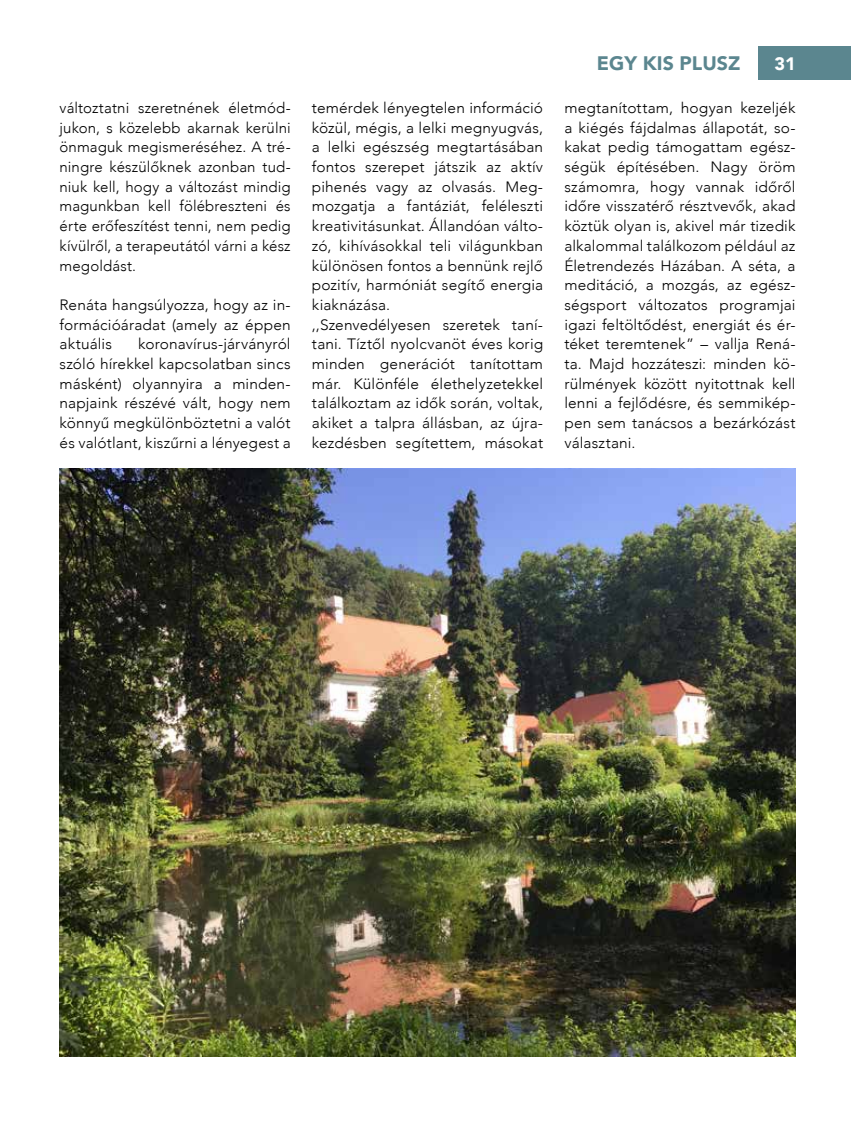
<style>
.page{position:relative;width:851px;height:1127px;background:#fff}
.page>*{position:absolute;margin:0;border:0;box-sizing:border-box;transform-origin:0 0}
.t1{font:900 19.5px "Avenir";color:#5b868f}
.t2{font:900 18px "Avenir";color:#fff}
.t3{font:300 15px/19.6px "Avenir";letter-spacing:.01em;color:#000;text-align:justify}
</style>
<div class="page">
<div style="left:758px;top:47px;width:92px;height:33px;background:#5b868f"></div>
<img style="left:60px;top:469px;width:735px;height:588px">
<p class="t3" style="left:60px;top:98px;width:233px">változtatni szeretnének életmód&shy;jukon, s közelebb akarnak kerülni önmaguk megismeréséhez. A tré&shy;ningre készülőknek azonban tud&shy;niuk kell, hogy a változást mindig magunkban kell fölébreszteni és érte erőfeszítést tenni, nem pedig kívülről, a terapeutától várni a kész megoldást.</p>
<p class="t3" style="left:60px;top:295px;width:232px">Renáta hangsúlyozza, hogy az in&shy;formációáradat (amely az éppen aktuális</p>
<p class="t3" style="left:60px;top:334px;width:232px;text-indent:79px">koronavírus-járványról szóló hírekkel kapcsolatban sincs másként) olyannyira a minden&shy;napjaink részévé vált, hogy nem könnyű megkülönböztetni a valót és valótlant, kiszűrni a lényegest a</p>
<h1 class="t1" style="left:596px;top:46px;width:145px">EGY KIS PLUSZ</h1>
<p class="t2" style="left:774px;top:48px;width:23px">31</p>
<p class="t3" style="left:312px;top:98px;width:233px;text-align:left">temérdek lényegtelen információ közül, mégis, a lelki megnyugvás, a lelki egészség megtartásában fontos szerepet játszik az aktív pihenés vagy az olvasás. Meg&shy;mozgatja a fantáziát, feléleszti kreativitásunkat. Állandóan válto&shy;zó, kihívásokkal teli világunkban különösen fontos a bennünk rejlő pozitív, harmóniát segítő energia kiaknázása.<br>,,Szenvedélyesen szeretek taní&shy;tani. Tíztől nyolcvanöt éves korig minden generációt tanítottam már. Különféle élethelyzetekkel találkoztam az idők során, voltak, akiket a talpra állásban, az újra&shy;kezdésben segítettem, másokat</p>
<p class="t3" style="left:564px;top:98px;width:232px">megtanítottam, hogyan kezeljék a kiégés fájdalmas állapotát, so&shy;kakat pedig támogattam egész&shy;ségük építésében. Nagy öröm számomra, hogy vannak időről időre visszatérő résztvevők, akad köztük olyan is, akivel már tizedik alkalommal találkozom például az Életrendezés Házában. A séta, a meditáció, a mozgás, az egész&shy;ségsport változatos programjai igazi feltöltődést, energiát és ér&shy;téket teremtenek” – vallja Rená&shy;ta. Majd hozzáteszi: minden kö&shy;rülmények között nyitottnak kell lenni a fejlődésre, és semmikép&shy;pen sem tanácsos a bezárkózást választani.</p>
</div>
